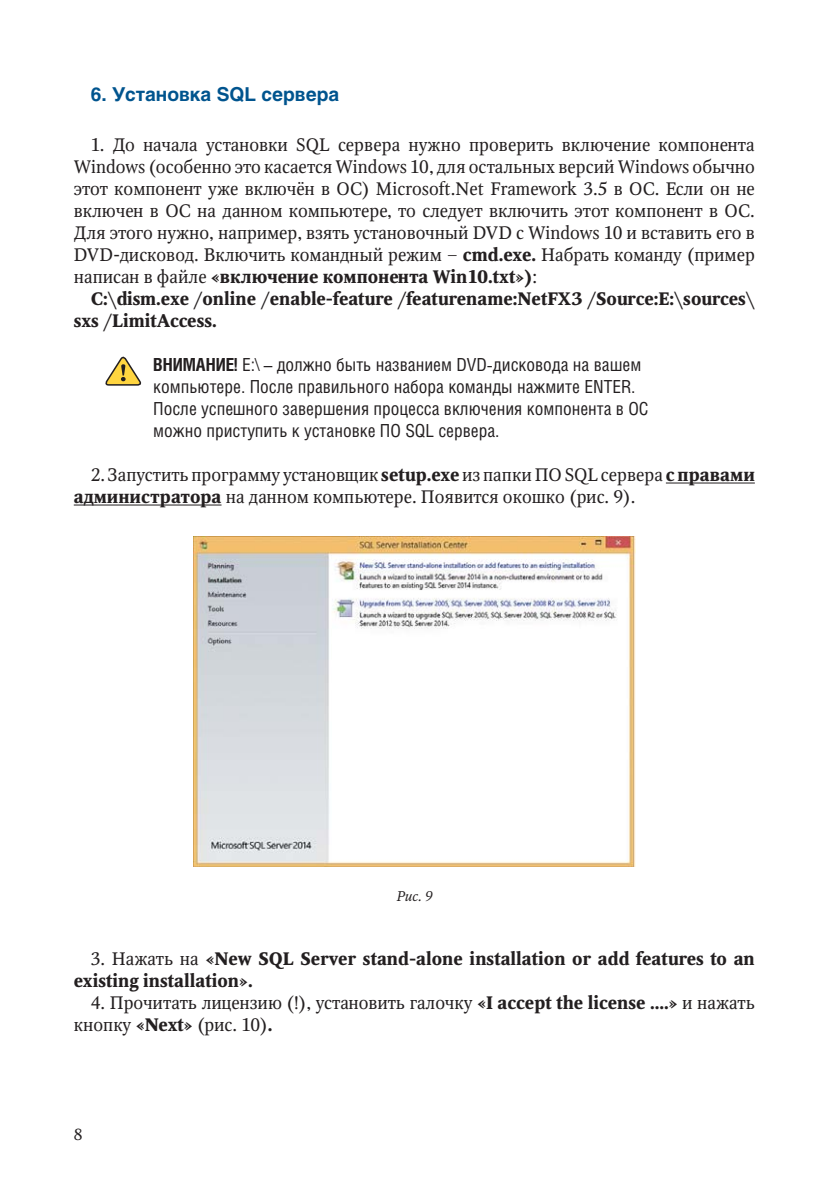
<style>
.page{position:relative;width:840px;height:1191px;background:#fff}
.page>*{position:absolute;margin:0;border:0;box-sizing:border-box;transform-origin:0 0}
.t1{font:700 19px "Helios C";color:#00548e}
.t2{font:18px/22px "Octava C";color:#231f20}
.t3{font:18px/22px "Helios Cond C";color:#231f20}
.t4{font:700 18px/22px "Octava C";color:#231f20}
.t5{font:16px "Octava C";color:#231f20}
.t6{font:italic 14px "Octava C";color:#231f20}
.s1{font-weight:700}
.s2{font-weight:400}
</style>
<div class="page">
<hr style="left:665px;top:482px;width:89px;height:1px;background:#231f20">
<hr style="left:74px;top:504px;width:147px;height:1px;background:#231f20">
<img style="left:193px;top:536px;width:441px;height:330px">
<svg style="left:105px;top:356px;width:37px;height:30px"></svg>
<p class="t1" style="left:91px;top:87px;width:250px">6. Установка SQL сервера</p>
<p class="t2" style="left:74px;top:136px;width:682px;text-align:justify;text-indent:17px">1. До начала установки SQL сервера нужно проверить включение компонента Windows (особенно это касается Windows 10, для остальных версий Windows обычно этот компонент уже включён в ОС) Microsoft.Net Framework 3.5 в ОС. Если он не включен в ОС на данном компьютере, то следует включить этот компонент в ОС.<br>Для этого нужно, например, взять установочный DVD c Windows 10 и вставить его в DVD-дисковод. Включить командный режим – <span class="s1">cmd.exe.</span> Набрать команду (пример написан в файле <span class="s1">«включение компонента Win10.txt»)</span>:</p>
<p class="t4" style="left:74px;top:290px;width:682px;text-indent:17px">C:\dism.exe /online /enable-feature /featurename:NetFX3 /Source:E:\sources\ sxs /LimitAccess.</p>
<p class="t3" style="left:153px;top:356px;width:496px"><span class="s1">ВНИМАНИЕ!</span> E:\ – должно быть названием DVD-дисковода на вашем компьютере. После правильного набора команды нажмите ENTER.<br>После успешного завершения процесса включения компонента в ОС можно приступить к установке ПО SQL сервера.</p>
<p class="t2" style="left:74px;top:466px;width:682px;text-indent:17px">2. Запустить программу установщик <span class="s1">setup.exe</span> из папки ПО SQL сервера <span class="s1">с правами администратора</span> на данном компьютере. Появится окошко (рис. 9).</p>
<p class="t6" style="left:396px;top:889px;width:37px">Рис. 9</p>
<p class="t4" style="left:74px;top:950px;width:682px;text-indent:17px"><span class="s2">3. Нажать на</span> «New SQL Server stand-alone installation or add features to an existing installation».</p>
<p class="t2" style="left:74px;top:994px;width:682px;text-indent:17px">4. Прочитать лицензию (!), установить галочку <span class="s1">«I accept the license ….»</span> и нажать кнопку <span class="s1">«Next»</span> (рис. 10)<span class="s1">.</span></p>
<p class="t5" style="left:74px;top:1128px;width:10px">8</p>
</div>
